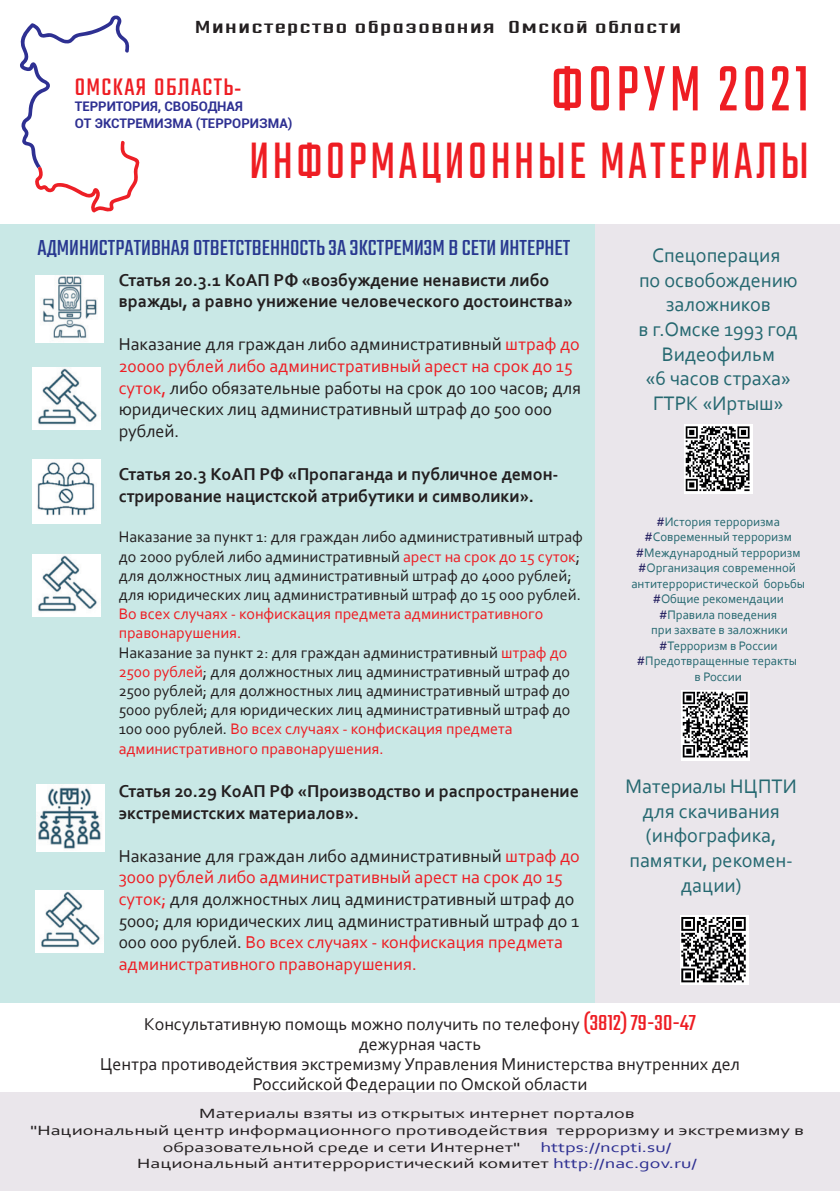
<style>
.page{position:relative;width:840px;height:1191px;background:#fff}
.page>*{position:absolute;margin:0;border:0;box-sizing:border-box;transform-origin:0 0}
.t1{font:70.8px "Teko";letter-spacing:.075em;color:#ee1d23;scale:.85 1}
.t2{font:56.6px "Teko";letter-spacing:.075em;color:#ee1d23;scale:.85 1}
.t3{font:26.4px "Teko";letter-spacing:.05em;color:#ee1d23}
.t4{font:24px "Teko";color:#283890}
.t5{font:20.6px/24.6px "Corbel";color:#256870;text-align:center}
.t6{font:19.4px "Teko";letter-spacing:.05em;color:#231f20;scale:1.58 1}
.t7{font:18px/21.6px "Corbel";color:#231f20}
.t8{font:700 18px/21.6px "Corbel";color:#231f20}
.t9{font:16px/19.2px "Corbel";color:#231f20}
.t10{font:14px/16.8px "Corbel";color:#231f20;scale:1.43 1}
.t11{font:700 13.2px/17px "Roboto";color:#2e3092}
.t12{font:13px/15.4px "Corbel";color:#256870;text-align:center}
.s1{font-weight:700;font-size:17.6px}
.s2{color:#ee1d23}
.s3{color:#252161}
.s4{font-family:"Teko";font-size:24px;color:#ee1d23}
.s5{color:#2e3092}
</style>
<div class="page">
<div style="left:594px;top:224px;width:245px;height:778px;background:#eae6eb"></div>
<div style="left:0;top:224px;width:594px;height:778px;background:#c9e8e6"></div>
<div style="left:0;top:1092px;width:839px;height:99px;background:#eae6eb"></div>
<svg style="left:20px;top:15px;width:120px;height:198px"></svg>
<img style="left:681px;top:690px;width:68px;height:70px">
<img style="left:684px;top:424px;width:68px;height:69px">
<img style="left:680px;top:915px;width:68px;height:70px">
<img style="left:35px;top:275px;width:68px;height:67px">
<img style="left:32px;top:367px;width:68px;height:62px">
<img style="left:32px;top:555px;width:68px;height:62px">
<img style="left:35px;top:890px;width:68px;height:62px">
<img style="left:32px;top:459px;width:68px;height:64px">
<img style="left:36px;top:784px;width:68px;height:67px">
<p class="t6" style="left:195px;top:16px;width:309px">Министерство образования Омской области</p>
<h1 class="t1" style="left:550px;top:50px;width:305px">ФОРУМ 2021</h1>
<h2 class="t2" style="left:249px;top:130px;width:659px">ИНФОРМАЦИОННЫЕ МАТЕРИАЛЫ</h2>
<h3 class="t3" style="left:75px;top:72px;width:167px">ОМСКАЯ ОБЛАСТЬ<span class="s1">-</span></h3>
<p class="t11" style="left:75px;top:98px;width:219px">ТЕРРИТОРИЯ, СВОБОДНАЯ<br>ОТ ЭКСТРЕМИЗМА (ТЕРРОРИЗМА)</p>
<h3 class="t4" style="left:37px;top:234px;width:534px">АДМИНИСТРАТИВНАЯ ОТВЕТСТВЕННОСТЬ ЗА ЭКСТРЕМИЗМ В СЕТИ ИНТЕРНЕТ</h3>
<p class="t8" style="left:119px;top:268px;width:455px">Статья 20.3.1 КоАП РФ «возбуждение ненависти либо вражды, а равно унижение человеческого достоинства»</p>
<p class="t7" style="left:119px;top:333px;width:464px">Наказание для граждан либо административный <span class="s2">штраф до 20000 рублей либо административный арест на срок до 15 суток,</span> либо обязательные работы на срок до 100 часов; для юридических лиц административный штраф до 500 000 рублей.</p>
<p class="t8" style="left:119px;top:463px;width:441px">Статья 20.3 КоАП РФ «Пропаганда и публичное демон&shy;стрирование нацистской атрибутики и символики».</p>
<p class="t9" style="left:119px;top:527px;width:465px">Наказание за пункт 1: для граждан либо административный штраф до 2000 рублей либо административный <span class="s2">арест на срок до 15 суток</span>; для должностных лиц административный штраф до 4000 рублей; для юридических лиц административный штраф до 15 000 рублей.</p>
<p class="t9" style="left:119px;top:604px;width:453px"><span class="s2">Во всех случаях - конфискация предмета административного правонарушения.<br></span>Наказание за пункт 2: для граждан административный <span class="s2">штраф до 2500 рублей</span>; для должностных лиц административный штраф до 2500 рублей; для должностных лиц административный штраф до 5000 рублей; для юридических лиц административный штраф до 100 000 рублей. <span class="s2">Во всех случаях - конфискация предмета административного правонарушения.</span></p>
<p class="t8" style="left:119px;top:779px;width:461px">Статья 20.29 КоАП РФ «Производство и распространение экстремистских материалов».</p>
<p class="t7" style="left:119px;top:844px;width:462px">Наказание для граждан либо административный <span class="s2">штраф до 3000 рублей либо административный арест на срок до 15 суток;</span> для должностных лиц административный штраф до 5000; для юридических лиц административный штраф до 1<br>000 000 рублей. <span class="s2">Во всех случаях - конфискация предмета административного правонарушения.</span></p>
<p class="t5" style="left:638px;top:242px;width:161px">Спецоперация<br>по освобождению заложников<br>в г.Омске 1993 год<br>Видеофильм<br>«6 часов страха»<br>ГТРК «Иртыш»</p>
<p class="t12" style="left:631px;top:513px;width:175px"><span class="s3">#</span>История терроризма <span class="s3">#</span>Современный терроризм <span class="s3">#</span>Международный терроризм <span class="s3">#</span>Организация современной антитеррористической борьбы <span class="s3">#</span>Общие рекомендации <span class="s3">#</span>Правила поведения<br>при захвате в заложники <span class="s3">#</span>Терроризм в России <span class="s3">#</span>Предотвращенные теракты<br>в России</p>
<p class="t5" style="left:625px;top:773px;width:173px">Материалы НЦПТИ для скачивания (инфографика, памятки, рекомен&shy;дации)</p>
<p class="t7" style="left:100px;top:1013px;width:641px;line-height:20px;text-align:center">Консультативную помощь можно получить по телефону <span class="s4">(3812) 79-30-47<br></span>дежурная часть<br>Центра противодействия экстремизму Управления Министерства внутренних дел Российской Федерации по Омской области</p>
<p class="t10" style="left:199px;top:1104px;width:306px">Материалы взяты из открытых интернет порталов</p>
<p class="t10" style="left:30px;top:1121px;width:542px">"Национальный центр информационного противодействия терроризму и экстремизму в</p>
<p class="t10" style="left:163px;top:1138px;width:251px">образовательной среде и сети Интернет"</p>
<p class="t10" style="left:137px;top:1138px;width:393px;text-indent:403px"><span class="s5">https://ncpti.su/<br></span>Национальный антитеррористический комитет <span class="s5">http://nac.gov.ru/</span></p>
</div>
